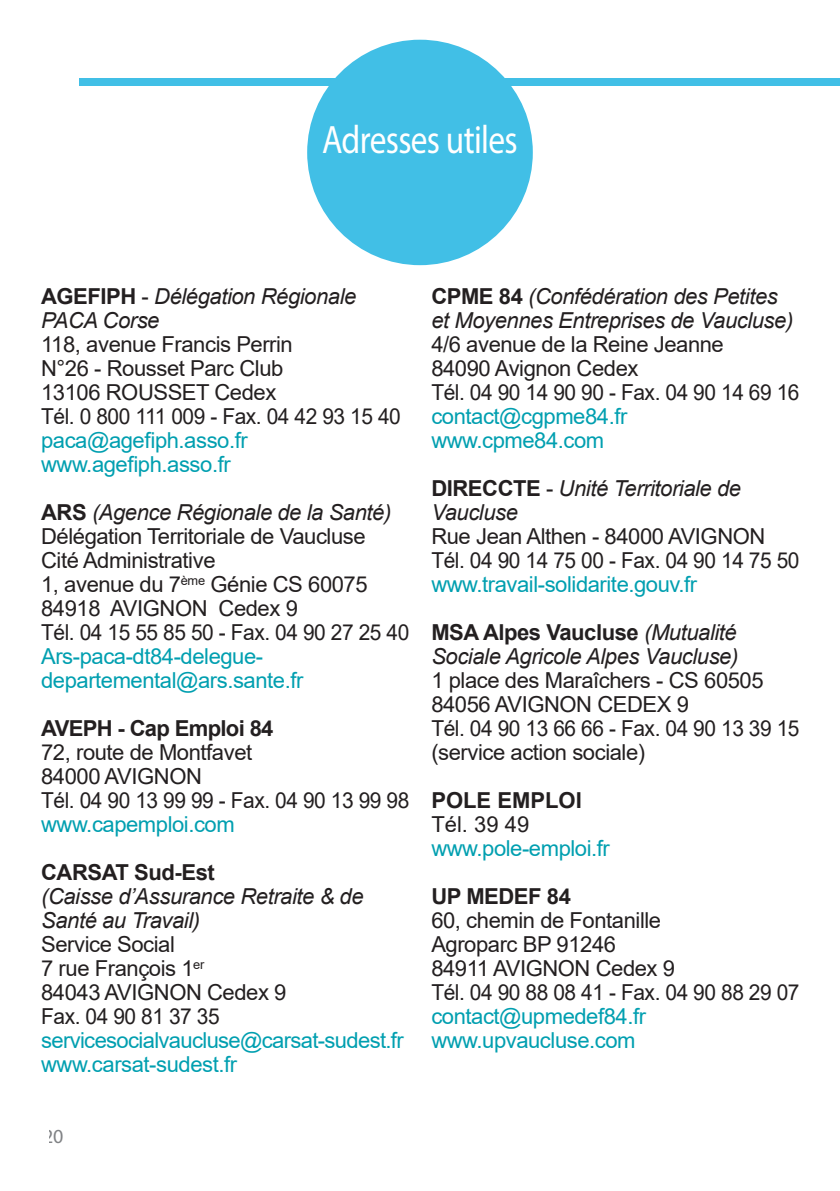
<style>
.page{position:relative;width:840px;height:1191px;background:#fff}
.page>*{position:absolute;margin:0;border:0;box-sizing:border-box;transform-origin:0 0}
.t1{font:39.8px "Myriad Pro";letter-spacing:-.02em;color:#fff;scale:.84 1}
.t2{font:22px/24px "Arial";letter-spacing:-.02em;color:#231f20}
.t3{font:22px/24px "Arial";letter-spacing:-.02em;color:#009fb0}
.t4{font:italic 22px/24px "Arial";letter-spacing:-.02em;color:#231f20}
.t5{font:700 22px "Arial";letter-spacing:-.02em;color:#231f20}
.t6{font:700 22px "Arial";color:#231f20}
.t7{font:20px "Myriad Pro";color:#808285}
.s1{font-weight:700;font-style:normal}
.s2{font-style:normal}
.s3{font-weight:700}
.s4{font-style:italic}
.s5{font-weight:700;color:#231f20}
.s6{font-style:italic;color:#231f20}
</style>
<div class="page">
<div style="left:79px;top:78px;width:760px;height:7px;background:#41bfe6"></div>
<div style="left:307px;top:40px;width:225px;height:225px;background:#41bfe6;border-radius:50%"></div>
<h1 class="t1" style="left:322px;top:115px;width:234px">Adresses utiles</h1>
<p class="t4" style="left:41px;top:284px;width:316px"><span class="s1">AGEFIPH</span> <span class="s2">-</span> Délégation Régionale<br>PACA Corse</p>
<p class="t2" style="left:41px;top:332px;width:361px">118, avenue Francis Perrin<br>N°26 - Rousset Parc Club<br>13106 ROUSSET Cedex<br>Tél. 0 800 111 009 - Fax. 04 42 93 15 40</p>
<p class="t3" style="left:41px;top:428px;width:208px">paca@agefiph.asso.fr www.agefiph.asso.fr</p>
<p class="t2" style="left:41px;top:500px;width:369px"><span class="s3">ARS</span> <span class="s4">(Agence Régionale de la Santé)<br></span>Délégation Territoriale de Vaucluse<br>Cité Administrative<br>1, avenue du 7<sup>ème</sup> Génie CS 60075<br>84918 AVIGNON Cedex 9<br>Tél. 04 15 55 85 50 - Fax. 04 90 27 25 40</p>
<p class="t3" style="left:41px;top:644px;width:263px">Ars-paca-dt84-delegue&shy;departemental@ars.sante.fr</p>
<p class="t5" style="left:41px;top:713px;width:234px">AVEPH - Cap Emploi 84</p>
<p class="t2" style="left:41px;top:740px;width:369px">72, route de Montfavet<br>84000 AVIGNON<br>Tél. 04 90 13 99 99 - Fax. 04 90 13 99 98</p>
<p class="t3" style="left:41px;top:812px;width:195px">www.capemploi.com</p>
<p class="t5" style="left:41px;top:857px;width:175px">CARSAT Sud-Est</p>
<p class="t4" style="left:41px;top:884px;width:324px">(Caisse d’Assurance Retraite &amp; de<br>Santé au Travail)</p>
<p class="t2" style="left:41px;top:932px;width:247px">Service Social<br>7 rue François 1<sup>er<br></sup>84043 AVIGNON Cedex 9<br>Fax. 04 90 81 37 35</p>
<p class="t3" style="left:41px;top:1028px;width:364px">servicesocialvaucluse@carsat-sudest.fr www.carsat-sudest.fr</p>
<p class="t4" style="left:431px;top:284px;width:363px"><span class="s1">CPME 84</span> (Confédération des Petites et Moyennes Entreprises de Vaucluse)</p>
<p class="t2" style="left:431px;top:332px;width:369px">4/6 avenue de la Reine Jeanne<br>84090 Avignon Cedex<br>Tél. 04 90 14 90 90 - Fax. 04 90 14 69 16</p>
<p class="t3" style="left:431px;top:404px;width:197px">contact@cgpme84.fr www.cpme84.com</p>
<p class="t4" style="left:431px;top:476px;width:311px"><span class="s1">DIRECCTE</span> <span class="s2">-</span> Unité Territoriale de<br>Vaucluse</p>
<p class="t2" style="left:431px;top:524px;width:369px">Rue Jean Althen - 84000 AVIGNON<br>Tél. 04 90 14 75 00 - Fax. 04 90 14 75 50</p>
<p class="t3" style="left:431px;top:560px;width:307px;line-height:48px">www.travail-solidarite.gouv.fr<br><span class="s5">MSA Alpes Vaucluse</span> <span class="s6">(Mutualité</span></p>
<p class="t4" style="left:431px;top:644px;width:308px">Sociale Agricole Alpes Vaucluse)</p>
<p class="t2" style="left:431px;top:668px;width:369px">1 place des Maraîchers - CS 60505<br>84056 AVIGNON CEDEX 9<br>Tél. 04 90 13 66 66 - Fax. 04 90 13 39 15 (service action sociale)</p>
<p class="t6" style="left:431px;top:785px;width:152px">POLE EMPLOI</p>
<p class="t2" style="left:431px;top:812px;width:99px">Tél. 39 49</p>
<p class="t3" style="left:431px;top:836px;width:180px">www.pole-emploi.fr</p>
<p class="t5" style="left:431px;top:881px;width:141px">UP MEDEF 84</p>
<p class="t2" style="left:431px;top:908px;width:369px">60, chemin de Fontanille<br>Agroparc BP 91246<br>84911 AVIGNON Cedex 9<br>Tél. 04 90 88 08 41 - Fax. 04 90 88 29 07</p>
<p class="t3" style="left:431px;top:1004px;width:216px">contact@upmedef84.fr www.upvaucluse.com</p>
<p class="t7" style="left:43px;top:1124px;width:22px">20</p>
</div>
